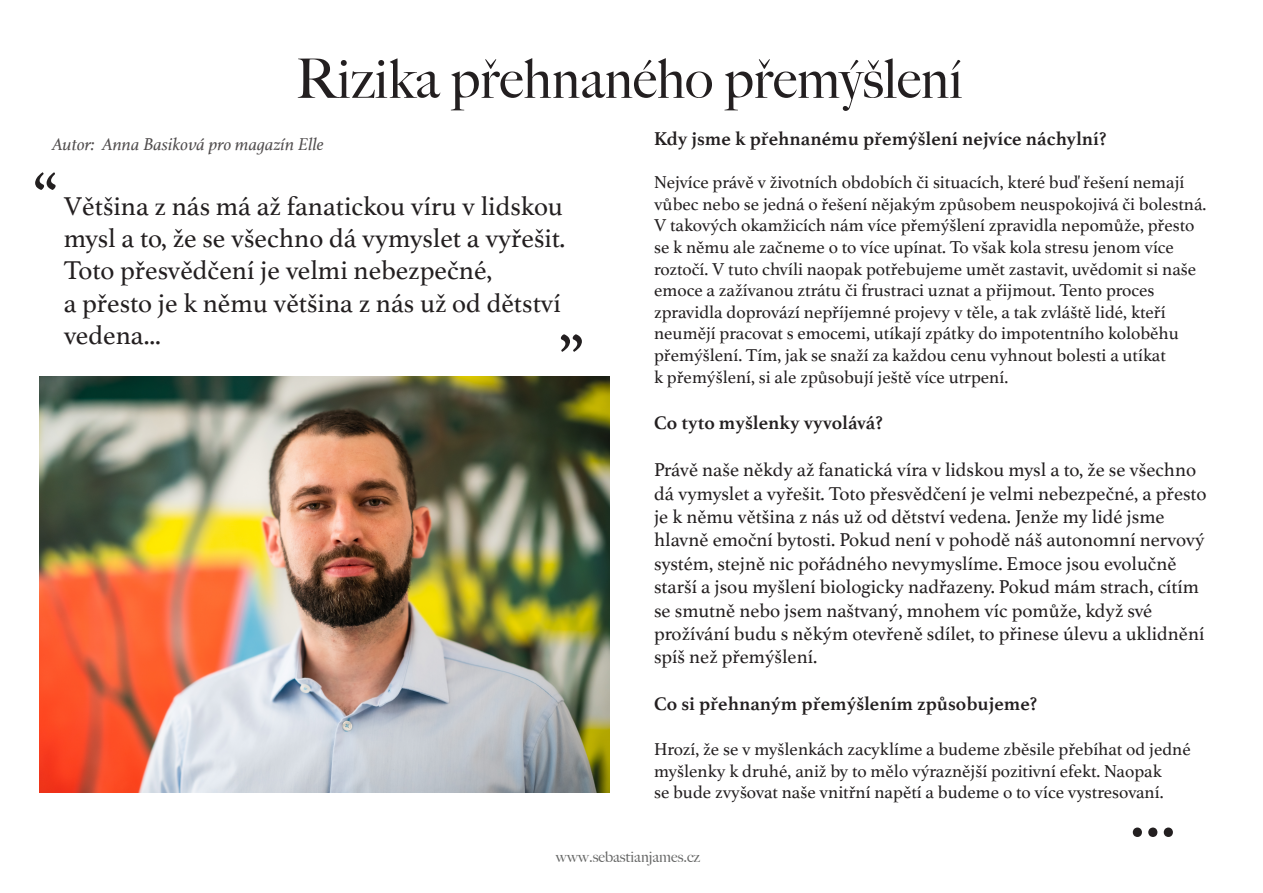
<style>
.page{position:relative;width:1263px;height:893px;background:#fff}
.page>*{position:absolute;margin:0;border:0;box-sizing:border-box;transform-origin:0 0}
.t1{font:72px "Athelas";color:#231f20}
.t2{font:500 54.45px "Big Caslon";color:#231f20}
.t3{font:27px/32.4px "Athelas";color:#231f20}
.t4{font:19.5px/23.4px "Athelas";color:#231f20}
.t5{font:700 19.5px "Athelas";color:#231f20}
.t6{font:18px/21.6px "Athelas";color:#231f20}
.t7{font:italic 18px "Athelas";color:#231f20}
.t8{font:500 15px "Big Caslon";color:#666766}
</style>
<div class="page">
<img style="left:39px;top:376px;width:570px;height:416px">
<h2 class="t2" style="left:296px;top:34px;width:669px">Rizika přehnaného přemýšlení</h2>
<p class="t5" style="left:654px;top:123px;width:454px">Kdy jsme k přehnanému přemýšlení nejvíce náchylní?</p>
<p class="t6" style="left:654px;top:171px;width:554px">Nejvíce právě v životních obdobích či situacích, které buď řešení nemají vůbec nebo se jedná o řešení nějakým způsobem neuspokojivá či bolestná.<br>V takových okamžicích nám více přemýšlení zpravidla nepomůže, přesto se k němu ale začneme o to více upínat. To však kola stresu jenom více roztočí. V tuto chvíli naopak potřebujeme umět zastavit, uvědomit si naše emoce a zažívanou ztrátu či frustraci uznat a přijmout. Tento proces zpravidla doprovází nepříjemné projevy v těle, a tak zvláště lidé, kteří neumějí pracovat s emocemi, utíkají zpátky do impotentního koloběhu přemýšlení. Tím, jak se snaží za každou cenu vyhnout bolesti a utíkat<br>k přemýšlení, si ale způsobují ještě více utrpení.</p>
<p class="t5" style="left:654px;top:407px;width:230px">Co tyto myšlenky vyvolává?</p>
<p class="t4" style="left:654px;top:457px;width:554px">Právě naše někdy až fanatická víra v lidskou mysl a to, že se všechno dá vymyslet a vyřešit. Toto přesvědčení je velmi nebezpečné, a přesto je k němu většina z nás už od dětství vedena. Jenže my lidé jsme hlavně emoční bytosti. Pokud není v pohodě náš autonomní nervový systém, stejně nic pořádného nevymyslíme. Emoce jsou evolučně starší a jsou myšlení biologicky nadřazeny. Pokud mám strach, cítím se smutně nebo jsem naštvaný, mnohem víc pomůže, když své prožívání budu s někým otevřeně sdílet, to přinese úlevu a uklidnění spíš než přemýšlení.</p>
<p class="t5" style="left:654px;top:688px;width:385px">Co si přehnaným přemýšlením způsobujeme?</p>
<p class="t6" style="left:654px;top:738px;width:538px">Hrozí, že se v myšlenkách zacyklíme a budeme zběsile přebíhat od jedné myšlenky k druhé, aniž by to mělo výraznější pozitivní efekt. Naopak<br>se bude zvyšovat naše vnitřní napětí a budeme o to více vystresovaní.</p>
<p class="t7" style="left:53px;top:137px;width:273px">Autor: Anna Basiková pro magazín Elle</p>
<h1 class="t1" style="left:31px;top:155px;width:29px">“</h1>
<h3 class="t3" style="left:64px;top:189px;width:503px">Většina z nás má až fanatickou víru v lidskou mysl a to, že se všechno dá vymyslet a vyřešit.<br>Toto přesvědčení je velmi nebezpečné,<br>a přesto je k němu většina z nás už od dětství vedena...</h3>
<h1 class="t1" style="left:558px;top:317px;width:29px">”</h1>
<p class="t8" style="left:556px;top:844px;width:146px">www.sebastianjames.cz</p>
<h1 class="t1" style="left:1130px;top:755px;width:48px">...</h1>
</div>
